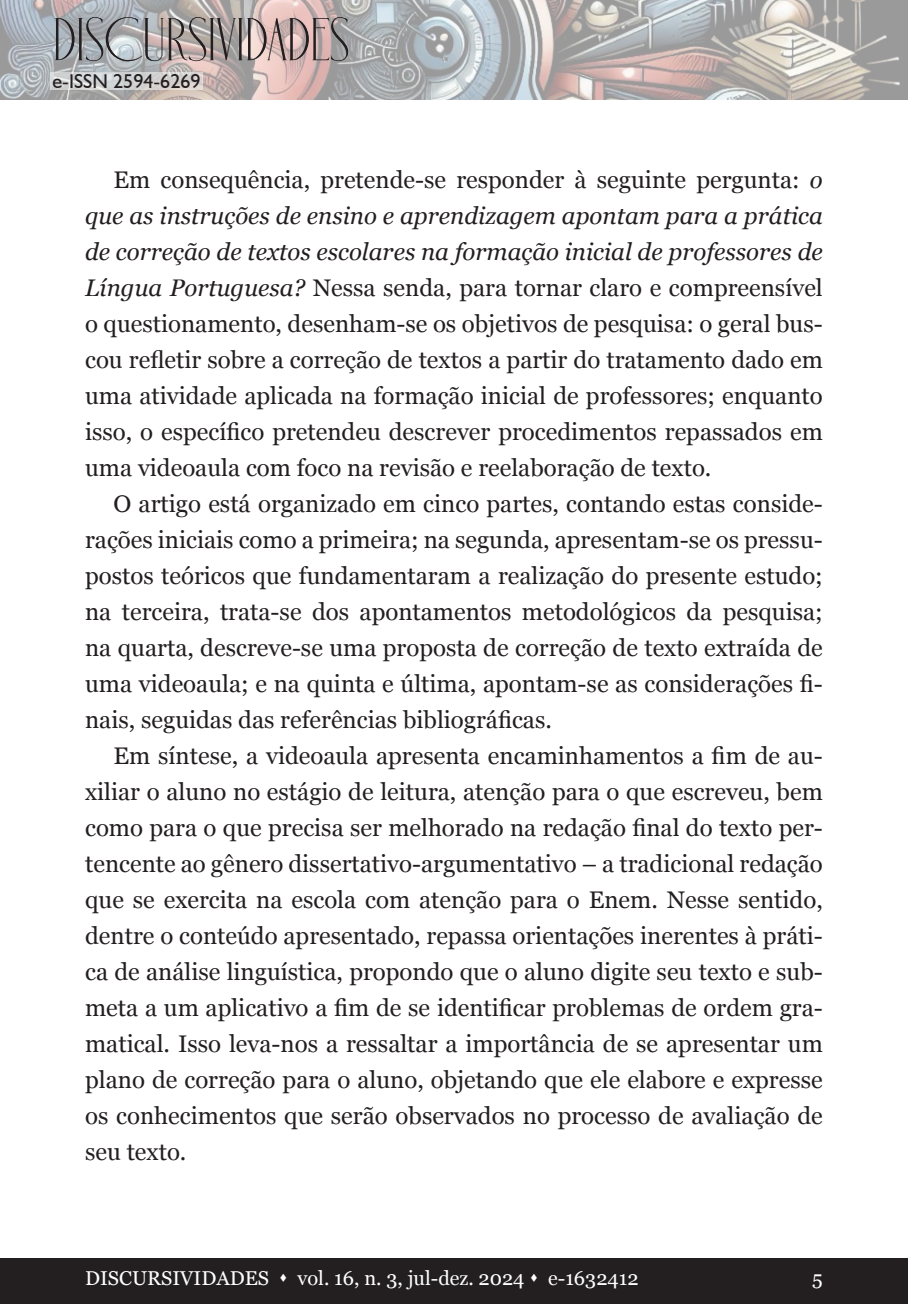
<style>
.page{position:relative;width:908px;height:1304px;background:#fff}
.page>*{position:absolute;margin:0;border:0;box-sizing:border-box;transform-origin:0 0}
.t1{font:60px "Holipop";color:#231f20}
.t2{font:24px/36px "Georgia";color:#231f20;text-align:justify}
.t3{font:20px "Georgia";color:#fff}
.t4{font:20px "Humanist 521 BT";color:#231f20}
.s1{font-style:italic}
</style>
<div class="page">
<div style="left:0;top:1259px;width:907px;height:45px;background:#231f20"></div>
<img style="left:0;top:0;width:907px;height:99px">
<svg style="left:50px;top:72px;width:153px;height:18px;background:#d5d4d5"></svg>
<h1 class="t1" style="left:53px;top:10px;width:298px">DISCURSIVIDADES</h1>
<p class="t4" style="left:52px;top:69px;width:150px">e-ISSN 2594-6269</p>
<p class="t2" style="left:85px;top:161px;width:739px;text-indent:28px">Em consequência, pretende-se responder à seguinte pergunta: <span class="s1">o que as instruções de ensino e aprendizagem apontam para a prática de correção de textos escolares na formação inicial de professores de Língua Portuguesa?</span> Nessa senda, para tornar claro e compreensível o questionamento, desenham-se os objetivos de pesquisa: o geral bus&shy;cou refletir sobre a correção de textos a partir do tratamento dado em uma atividade aplicada na formação inicial de professores; enquanto isso, o específico pretendeu descrever procedimentos repassados em uma videoaula com foco na revisão e reelaboração de texto.</p>
<p class="t2" style="left:85px;top:485px;width:739px;text-indent:28px">O artigo está organizado em cinco partes, contando estas conside&shy;rações iniciais como a primeira; na segunda, apresentam-se os pressu&shy;postos teóricos que fundamentaram a realização do presente estudo; na terceira, trata-se dos apontamentos metodológicos da pesquisa; na quarta, descreve-se uma proposta de correção de texto extraída de uma videoaula; e na quinta e última, apontam-se as considerações fi&shy;nais, seguidas das referências bibliográficas.</p>
<p class="t2" style="left:85px;top:737px;width:739px;text-indent:28px">Em síntese, a videoaula apresenta encaminhamentos a fim de au&shy;xiliar o aluno no estágio de leitura, atenção para o que escreveu, bem como para o que precisa ser melhorado na redação final do texto per&shy;tencente ao gênero dissertativo-argumentativo – a tradicional redação que se exercita na escola com atenção para o Enem. Nesse sentido, dentre o conteúdo apresentado, repassa orientações inerentes à práti&shy;ca de análise linguística, propondo que o aluno digite seu texto e sub&shy;meta a um aplicativo a fim de se identificar problemas de ordem gra&shy;matical. Isso leva-nos a ressaltar a importância de se apresentar um plano de correção para o aluno, objetando que ele elabore e expresse os conhecimentos que serão observados no processo de avaliação de seu texto.</p>
<p class="t3" style="left:85px;top:1264px;width:554px">DISCURSIVIDADES ▲ vol. 16, n. 3, jul-dez. 2024 ▲ e-1632412</p>
<p class="t3" style="left:811px;top:1264px;width:12px">5</p>
</div>
